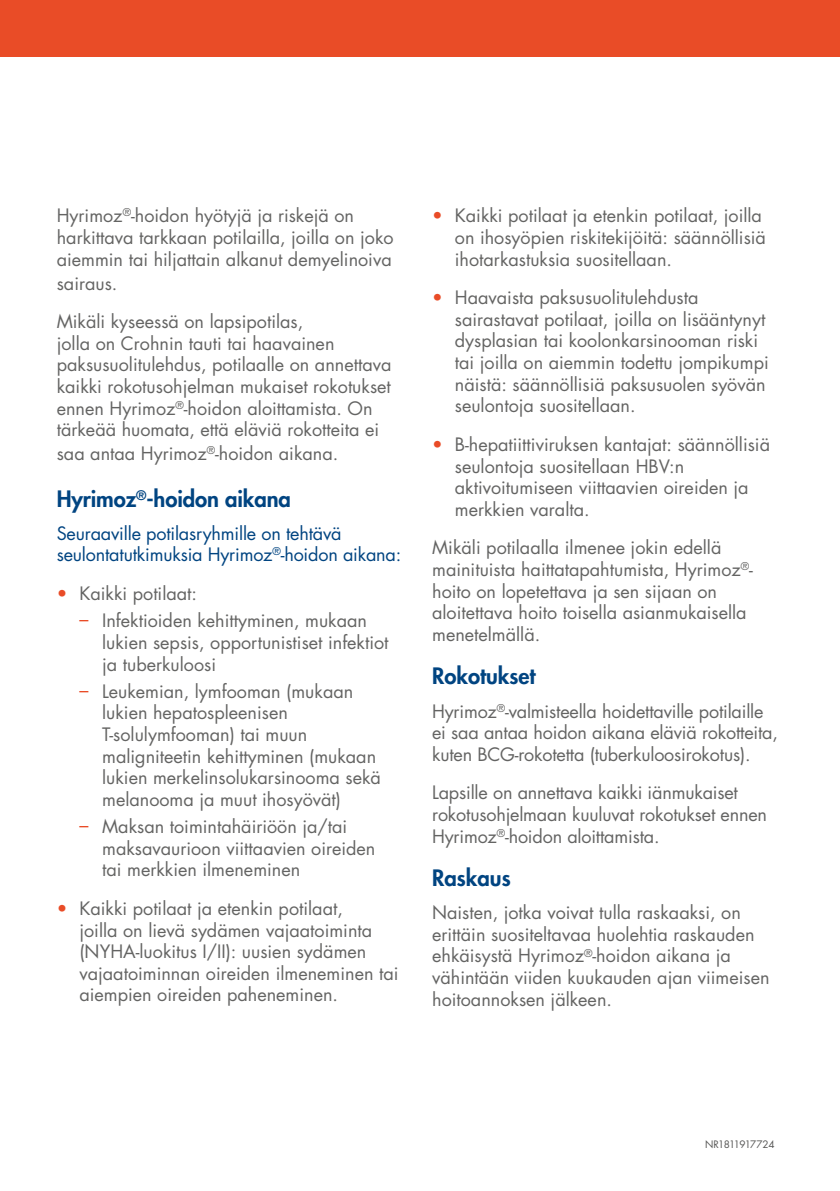
<style>
.page{position:relative;width:840px;height:1191px;background:#fff}
.page>*{position:absolute;margin:0;border:0;box-sizing:border-box;transform-origin:0 0}
.t1{font:800 22px "Futura Std";letter-spacing:-.005em;color:#004481}
.t2{font:18px/21.6px "Futura Std";color:#646463}
.t3{font:18px/21.6px "Futura Std";letter-spacing:-.01em;color:#004481}
.t4{font:10px "Futura Std";letter-spacing:-.07em;color:#575756}
.s1{color:#e94c27}
</style>
<div class="page">
<div style="left:0;top:0;width:839px;height:57px;background:#e94c27"></div>
<p class="t2" style="left:57px;top:205px;width:338px">Hyrimoz<sup>®</sup>-hoidon hyötyjä ja riskejä on harkittava tarkkaan potilailla, joilla on joko aiemmin tai hiljattain alkanut demyelinoiva</p>
<p class="t2" style="left:57px;top:264px;width:248px;line-height:38.6px">sairaus.<br>Mikäli kyseessä on lapsipotilas,</p>
<p class="t2" style="left:57px;top:333px;width:336px">jolla on Crohnin tauti tai haavainen paksusuolitulehdus, potilaalle on annettava kaikki rokotusohjelman mukaiset rokotukset ennen Hyrimoz<sup>®</sup>-hoidon aloittamista. On tärkeää huomata, että eläviä rokotteita ei</p>
<p class="t2" style="left:57px;top:443px;width:283px">saa antaa Hyrimoz<sup>®</sup>-hoidon aikana.</p>
<p class="t1" style="left:57px;top:485px;width:235px">Hyrimoz<sup>®</sup>-hoidon aikana</p>
<p class="t3" style="left:57px;top:522px;width:346px">Seuraaville potilasryhmille on tehtävä seulontatutkimuksia Hyrimoz<sup>®</sup>-hoidon aikana:</p>
<p class="t2" style="left:57px;top:583px;width:142px"><span class="s1">•</span> Kaikki potilaat:</p>
<p class="t2" style="left:102px;top:610px;width:288px;text-indent:-23px"><span class="s1">–</span> Infektioiden kehittyminen, mukaan lukien sepsis, opportunistiset infektiot ja tuberkuloosi</p>
<p class="t2" style="left:102px;top:680px;width:280px;text-indent:-23px"><span class="s1">–</span> Leukemian, lymfooman (mukaan lukien hepatospleenisen<br>T-solulymfooman) tai muun maligniteetin kehittyminen (mukaan lukien merkelinsolukarsinooma sekä melanooma ja muut ihosyövät)</p>
<p class="t2" style="left:102px;top:816px;width:274px;text-indent:-23px"><span class="s1">–</span> Maksan toimintahäiriöön ja/tai maksavaurioon viittaavien oireiden tai merkkien ilmeneminen</p>
<p class="t2" style="left:79px;top:897px;width:320px;text-indent:-23px"><span class="s1">•</span> Kaikki potilaat ja etenkin potilaat,<br>joilla on lievä sydämen vajaatoiminta (NYHA-luokitus I/II): uusien sydämen vajaatoiminnan oireiden ilmeneminen tai aiempien oireiden paheneminen.</p>
<p class="t2" style="left:454px;top:205px;width:312px;text-indent:-23px"><span class="s1">•</span> Kaikki potilaat ja etenkin potilaat, joilla on ihosyöpien riskitekijöitä: säännöllisiä ihotarkastuksia suositellaan.</p>
<p class="t2" style="left:454px;top:287px;width:315px;text-indent:-23px"><span class="s1">•</span> Haavaista paksusuolitulehdusta sairastavat potilaat, joilla on lisääntynyt dysplasian tai koolonkarsinooman riski tai joilla on aiemmin todettu jompikumpi näistä: säännöllisiä paksusuolen syövän seulontoja suositellaan.</p>
<p class="t2" style="left:454px;top:434px;width:316px;text-indent:-23px"><span class="s1">•</span> B-hepatiittiviruksen kantajat: säännöllisiä seulontoja suositellaan HBV:n aktivoitumiseen viittaavien oireiden ja merkkien varalta.</p>
<p class="t2" style="left:432px;top:537px;width:322px">Mikäli potilaalla ilmenee jokin edellä mainituista haittatapahtumista, Hyrimoz<sup>®</sup>- hoito on lopetettava ja sen sijaan on aloitettava hoito toisella asianmukaisella menetelmällä.</p>
<p class="t1" style="left:432px;top:662px;width:105px">Rokotukset</p>
<p class="t2" style="left:432px;top:700px;width:347px">Hyrimoz<sup>®</sup>-valmisteella hoidettaville potilaille ei saa antaa hoidon aikana eläviä rokotteita, kuten BCG-rokotetta (tuberkuloosirokotus).</p>
<p class="t2" style="left:432px;top:782px;width:336px">Lapsille on annettava kaikki iänmukaiset rokotusohjelmaan kuuluvat rokotukset ennen<br>Hyrimoz<sup>®</sup>-hoidon aloittamista.</p>
<p class="t1" style="left:432px;top:864px;width:80px">Raskaus</p>
<p class="t2" style="left:432px;top:902px;width:339px">Naisten, jotka voivat tulla raskaaksi, on erittäin suositeltavaa huolehtia raskauden ehkäisystä Hyrimoz<sup>®</sup>-hoidon aikana ja vähintään viiden kuukauden ajan viimeisen hoitoannoksen jälkeen.</p>
<p class="t4" style="left:704px;top:1138px;width:71px">NR1811917724</p>
</div>
